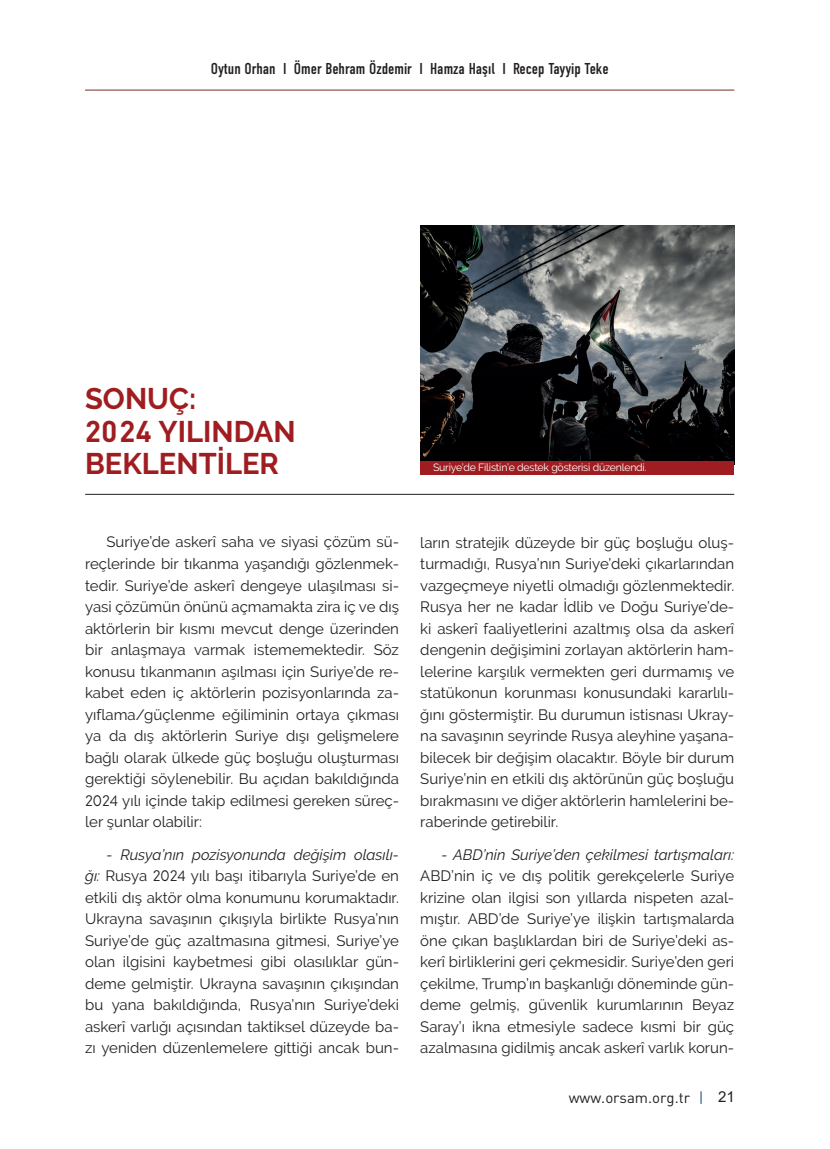
<style>
.page{position:relative;width:830px;height:1149px;background:#fff}
.page>*{position:absolute;margin:0;border:0;box-sizing:border-box;transform-origin:0 0}
.t1{font:700 29.7px/32.7px "Raleway";color:#9f1d20}
.t2{font:15.75px "DIN Condensed";color:#231f20}
.t3{font:15px/21.5px "Raleway";color:#231f20;text-align:justify}
.t4{font:italic 15px "Raleway";color:#231f20}
.t5{font:15px "DIN";color:#231f20}
.t6{font:15px "Arial";color:#231f20}
.t7{font:10.5px "Raleway";letter-spacing:-.02em;color:#fff}
.s1{font-style:italic}
</style>
<div class="page">
<hr style="left:85px;top:90px;width:648px;height:1px;background:#be705c">
<svg style="left:700px;top:1091px;width:1px;height:12px"></svg>
<hr style="left:85px;top:494px;width:648px;height:1px;background:#231f20">
<img style="left:420px;top:225px;width:313px;height:235px">
<div style="left:420px;top:460px;width:313px;height:14px;background:#9f1d20"></div>
<p class="t2" style="left:211px;top:59px;width:399px">Oytun Orhan I Ömer Behram Özdemir I Hamza Haşıl I Recep Tayyip Teke</p>
<h1 class="t1" style="left:85px;top:382px;width:212px">SONUÇ:<br>2024 YILINDAN<br>BEKLENTILER</h1>
<p class="t7" style="left:433px;top:460px;width:215px">Suriye’de Filistin’e destek gösterisi düzenlendi.</p>
<p class="t3" style="left:85px;top:531px;width:315px;text-indent:21px">Suriye’de askerî saha ve siyasi çözüm sü&shy;reçlerinde bir tıkanma yaşandığı gözlenmek&shy;tedir. Suriye’de askerî dengeye ulaşılması si&shy;yasi çözümün önünü açmamakta zira iç ve dış aktörlerin bir kısmı mevcut denge üzerinden bir anlaşmaya varmak istememektedir. Söz konusu tıkanmanın aşılması için Suriye’de re&shy;kabet eden iç aktörlerin pozisyonlarında za&shy;yıflama/güçlenme eğiliminin ortaya çıkması ya da dış aktörlerin Suriye dışı gelişmelere bağlı olarak ülkede güç boşluğu oluşturması gerektiği söylenebilir. Bu açıdan bakıldığında 2024 yılı içinde takip edilmesi gereken süreç&shy;ler şunlar olabilir:</p>
<p class="t3" style="left:85px;top:843px;width:315px;text-indent:21px"><span class="s1">- Rusya’nın pozisyonunda değişim olasılı&shy;ğı:</span> Rusya 2024 yılı başı itibarıyla Suriye’de en etkili dış aktör olma konumunu korumaktadır.<br>Ukrayna savaşının çıkışıyla birlikte Rusya’nın Suriye’de güç azaltmasına gitmesi, Suriye’ye olan ilgisini kaybetmesi gibi olasılıklar gün&shy;deme gelmiştir. Ukrayna savaşının çıkışından bu yana bakıldığında, Rusya’nın Suriye’deki askerî varlığı açısından taktiksel düzeyde ba&shy;zı yeniden düzenlemelere gittiği ancak bun-</p>
<p class="t3" style="left:420px;top:531px;width:315px">ların stratejik düzeyde bir güç boşluğu oluş&shy;turmadığı, Rusya’nın Suriye’deki çıkarlarından vazgeçmeye niyetli olmadığı gözlenmektedir.<br>Rusya her ne kadar İdlib ve Doğu Suriye’de&shy;ki askerî faaliyetlerini azaltmış olsa da askerî dengenin değişimini zorlayan aktörlerin ham&shy;lelerine karşılık vermekten geri durmamış ve statükonun korunması konusundaki kararlılı&shy;ğını göstermiştir. Bu durumun istisnası Ukray&shy;na savaşının seyrinde Rusya aleyhine yaşana&shy;bilecek bir değişim olacaktır. Böyle bir durum Suriye’nin en etkili dış aktörünün güç boşluğu bırakmasını ve diğer aktörlerin hamlelerini be&shy;raberinde getirebilir.</p>
<p class="t4" style="left:441px;top:845px;width:294px">- ABD’nin Suriye’den çekilmesi tartışmaları:</p>
<p class="t3" style="left:420px;top:865px;width:315px">ABD’nin iç ve dış politik gerekçelerle Suriye krizine olan ilgisi son yıllarda nispeten azal&shy;mıştır. ABD’de Suriye’ye ilişkin tartışmalarda öne çıkan başlıklardan biri de Suriye’deki as&shy;kerî birliklerini geri çekmesidir. Suriye’den geri çekilme, Trump’ın başkanlığı döneminde gün&shy;deme gelmiş, güvenlik kurumlarının Beyaz Saray’ı ikna etmesiyle sadece kısmi bir güç azalmasına gidilmiş ancak askerî varlık korun-</p>
<p class="t5" style="left:568px;top:1086px;width:123px">www.orsam.org.tr</p>
<p class="t6" style="left:717px;top:1086px;width:18px">21</p>
</div>
